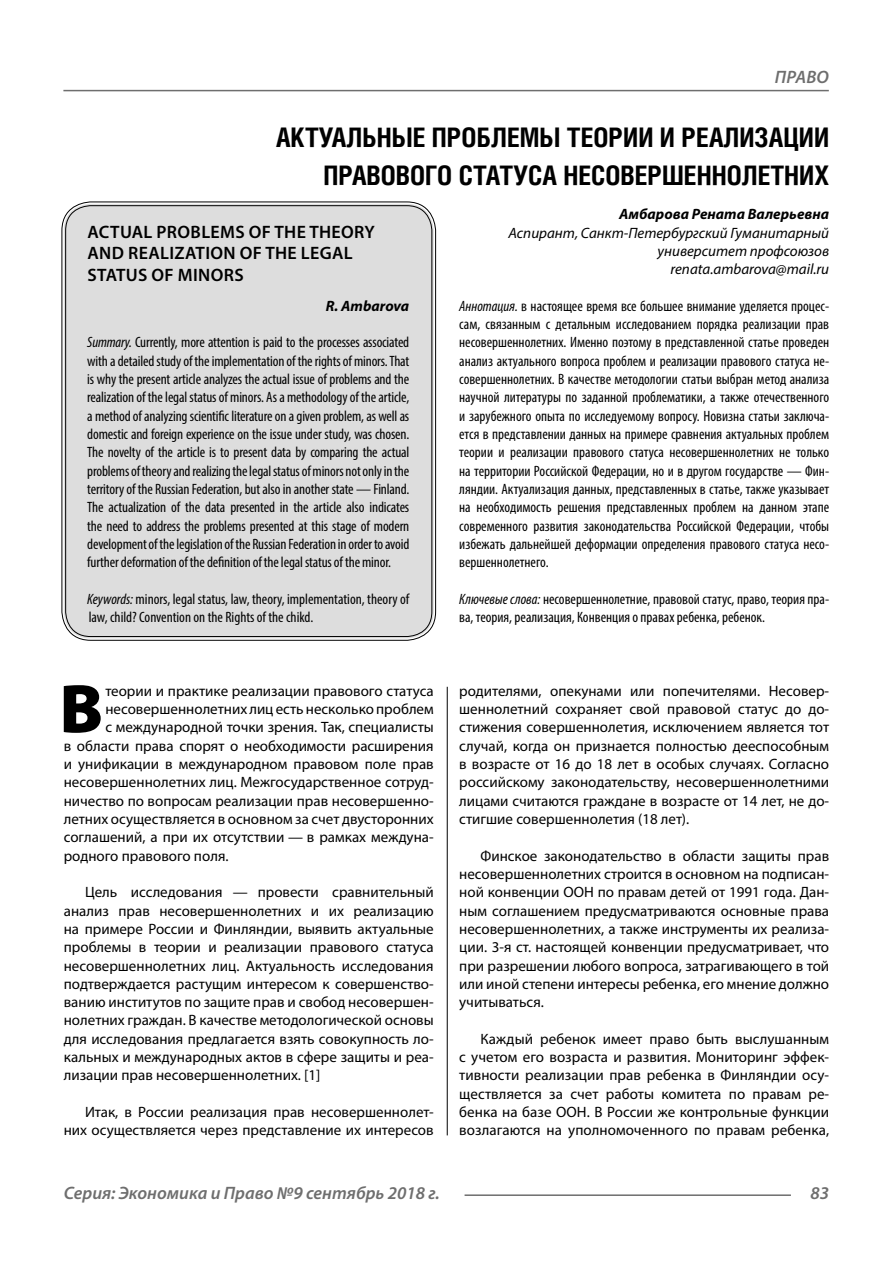
<style>
.page{position:relative;width:893px;height:1263px;background:#fff}
.page>*{position:absolute;margin:0;border:0;box-sizing:border-box;transform-origin:0 0}
.Bukvica{font:900 69.3px "Myriad Pro";color:#000}
.Header{font:700 27px/37.5px "Helios Cond";color:#000;text-align:right}
.Header-eng{font:600 18px/21.6px "Myriad Pro";letter-spacing:.02em;color:#000}
.t1{font:italic 600 18px "Myriad Pro";color:#6e6e6e}
.Normal{font:15px/18.3px "Myriad Pro";color:#000;text-align:justify}
.Annotation-rus{font:condensed 15px/18.3px "Myriad Pro";color:#000;text-align:justify}
.Annotation-eng{font:condensed 15px/18.3px "Myriad Pro";color:#000;text-align:justify}
.Bukvica-2{font:15px "Myriad Pro";color:#000}
.Author-doc{font:italic 15px/18.3px "Myriad Pro";color:#000;text-align:right}
.Author{font:italic 700 15px "Myriad Pro";color:#000}
.Author-email{font:italic 15px "Myriad Pro";color:#000}
.Author-eng{font:italic 700 15px "Myriad Pro";color:#000}
.s1{font-style:italic}
</style>
<div class="page">
<hr style="left:447px;top:687px;width:1px;height:448px;background:#000">
<hr style="left:63px;top:90px;width:766px;height:1px;background:#6e6e6e">
<hr style="left:465px;top:1194px;width:326px;height:2px;background:#6e6e6e">
<div style="left:64px;top:204px;width:370px;height:434px;background:#ddd;border-radius:27px"></div>
<p class="t1" style="left:775px;top:66px;width:24px">Право</p>
<p class="Header" style="left:276px;top:118px;width:555px">АКТУАЛЬНЫЕ ПРОБЛЕМЫ ТЕОРИИ И РЕАЛИЗАЦИИ<br>ПРАВОВОГО СТАТУСА НЕСОВЕРШЕННОЛЕТНИХ</p>
<p class="Author" style="left:619px;top:204px;width:212px">Амбарова Рената Валерьевна</p>
<p class="Author-doc" style="left:508px;top:223px;width:322px">Аспирант, Санкт-Петербургский Гуманитарный университет профсоюзов</p>
<p class="Author-email" style="left:670px;top:260px;width:160px">renata.ambarova@mail.ru</p>
<p class="Annotation-rus" style="left:459px;top:296px;width:371px"><span class="s1">Аннотация.</span> в настоящее время все большее внимание уделяется процес&shy;сам, связанным с детальным исследованием порядка реализации прав несовершеннолетних. Именно поэтому в представленной статье проведен анализ актуального вопроса проблем и реализации правового статуса не&shy;совершеннолетних. В качестве методологии статьи выбран метод анализа научной литературы по заданной проблематики, а также отечественного и зарубежного опыта по исследуемому вопросу. Новизна статьи заключа&shy;ется в представлении данных на примере сравнения актуальных проблем теории и реализации правового статуса несовершеннолетних не только на территории Российской Федерации, но и в другом государстве — Фин&shy;ляндии. Актуализация данных, представленных в статье, также указывает на необходимость решения представленных проблем на данном этапе современного развития законодательства Российской Федерации, чтобы избежать дальнейшей деформации определения правового статуса несо&shy;вершеннолетнего.</p>
<p class="Annotation-rus" style="left:459px;top:590px;width:371px"><span class="s1">Ключевые слова:</span> несовершеннолетние, правовой статус, право, теория пра&shy;ва, теория, реализация, Конвенция о правах ребенка, ребенок.</p>
<p class="Header-eng" style="left:87px;top:220px;width:289px">ACTUAL PROBLEMS OF THE THEORY<br>AND REALIZATION OF THE LEGAL<br>STATUS OF MINORS</p>
<p class="Author-eng" style="left:326px;top:296px;width:85px">R. Ambarova</p>
<p class="Annotation-eng" style="left:87px;top:333px;width:324px"><span class="s1">Summary.</span> Currently, more attention is paid to the processes associated with a detailed study of the implementation of the rights of minors. That is why the present article analyzes the actual issue of problems and the realization of the legal status of minors. As a methodology of the article, a method of analyzing scientific literature on a given problem, as well as domestic and foreign experience on the issue under study, was chosen.<br>The novelty of the article is to present data by comparing the actual problems of theory and realizing the legal status of minors not only in the territory of the Russian Federation, but also in another state — Finland.<br>The actualization of the data presented in the article also indicates the need to address the problems presented at this stage of modern development of the legislation of the Russian Federation in order to avoid further deformation of the definition of the legal status of the minor.</p>
<p class="Annotation-eng" style="left:87px;top:590px;width:323px"><span class="s1">Keywords:</span> minors, legal status, law, theory, implementation, theory of law, child? Convention on the Rights of the chikd.</p>
<p class="Bukvica" style="left:59px;top:663px;width:45px">В</p>
<p class="Bukvica-2" style="left:105px;top:681px;width:330px">теории и практике реализации правового статуса</p>
<p class="Bukvica-2" style="left:105px;top:700px;width:330px">несовершеннолетних лиц есть несколько проблем</p>
<p class="Bukvica-2" style="left:105px;top:718px;width:330px">с международной точки зрения. Так, специалисты</p>
<p class="Bukvica-2" style="left:64px;top:736px;width:371px">в области права спорят о необходимости расширения</p>
<p class="Bukvica-2" style="left:64px;top:755px;width:371px">и унификации в международном правовом поле прав</p>
<p class="Bukvica-2" style="left:64px;top:773px;width:371px">несовершеннолетних лиц. Межгосударственное сотруд-</p>
<p class="Bukvica-2" style="left:64px;top:791px;width:371px">ничество по вопросам реализации прав несовершенно-</p>
<p class="Bukvica-2" style="left:64px;top:810px;width:371px">летних осуществляется в основном за счет двусторонних</p>
<p class="Bukvica-2" style="left:64px;top:828px;width:371px">соглашений, а при их отсутствии — в рамках междуна-</p>
<p class="Bukvica-2" style="left:64px;top:846px;width:166px">родного правового поля.</p>
<p class="Normal" style="left:64px;top:883px;width:371px;text-indent:21px">Цель исследования — провести сравнительный анализ прав несовершеннолетних и их реализацию на примере России и Финляндии, выявить актуальные проблемы в теории и реализации правового статуса несовершеннолетних лиц. Актуальность исследования подтверждается растущим интересом к совершенство&shy;ванию институтов по защите прав и свобод несовершен&shy;нолетних граждан. В качестве методологической основы для исследования предлагается взять совокупность ло&shy;кальных и международных актов в сфере защиты и реа&shy;лизации прав несовершеннолетних. [1]</p>
<p class="Normal" style="left:64px;top:1103px;width:371px;text-align:right">Итак, в России реализация прав несовершеннолет&shy;них осуществляется через представление их интересов</p>
<p class="Normal" style="left:459px;top:681px;width:371px">родителями, опекунами или попечителями. Несовер&shy;шеннолетний сохраняет свой правовой статус до до&shy;стижения совершеннолетия, исключением является тот случай, когда он признается полностью дееспособным в возрасте от 16 до 18 лет в особых случаях. Согласно российскому законодательству, несовершеннолетними лицами считаются граждане в возрасте от 14 лет, не до&shy;стигшие совершеннолетия (18 лет).</p>
<p class="Normal" style="left:459px;top:846px;width:371px;text-indent:21px">Финское законодательство в области защиты прав несовершеннолетних строится в основном на подписан&shy;ной конвенции ООН по правам детей от 1991 года. Дан&shy;ным соглашением предусматриваются основные права несовершеннолетних, а также инструменты их реализа&shy;ции. 3-я ст. настоящей конвенции предусматривает, что при разрешении любого вопроса, затрагивающего в той или иной степени интересы ребенка, его мнение должно учитываться.</p>
<p class="Normal" style="left:459px;top:1029px;width:371px;text-indent:21px">Каждый ребенок имеет право быть выслушанным с учетом его возраста и развития. Мониторинг эффек&shy;тивности реализации прав ребенка в Финляндии осу&shy;ществляется за счет работы комитета по правам ре&shy;бенка на базе ООН. В России же контрольные функции возлагаются на уполномоченного по правам ребенка,</p>
<p class="t1" style="left:64px;top:1182px;width:377px">Серия: Экономика и Право №9 сентябрь 2018 г.</p>
<p class="t1" style="left:810px;top:1182px;width:20px">83</p>
</div>
